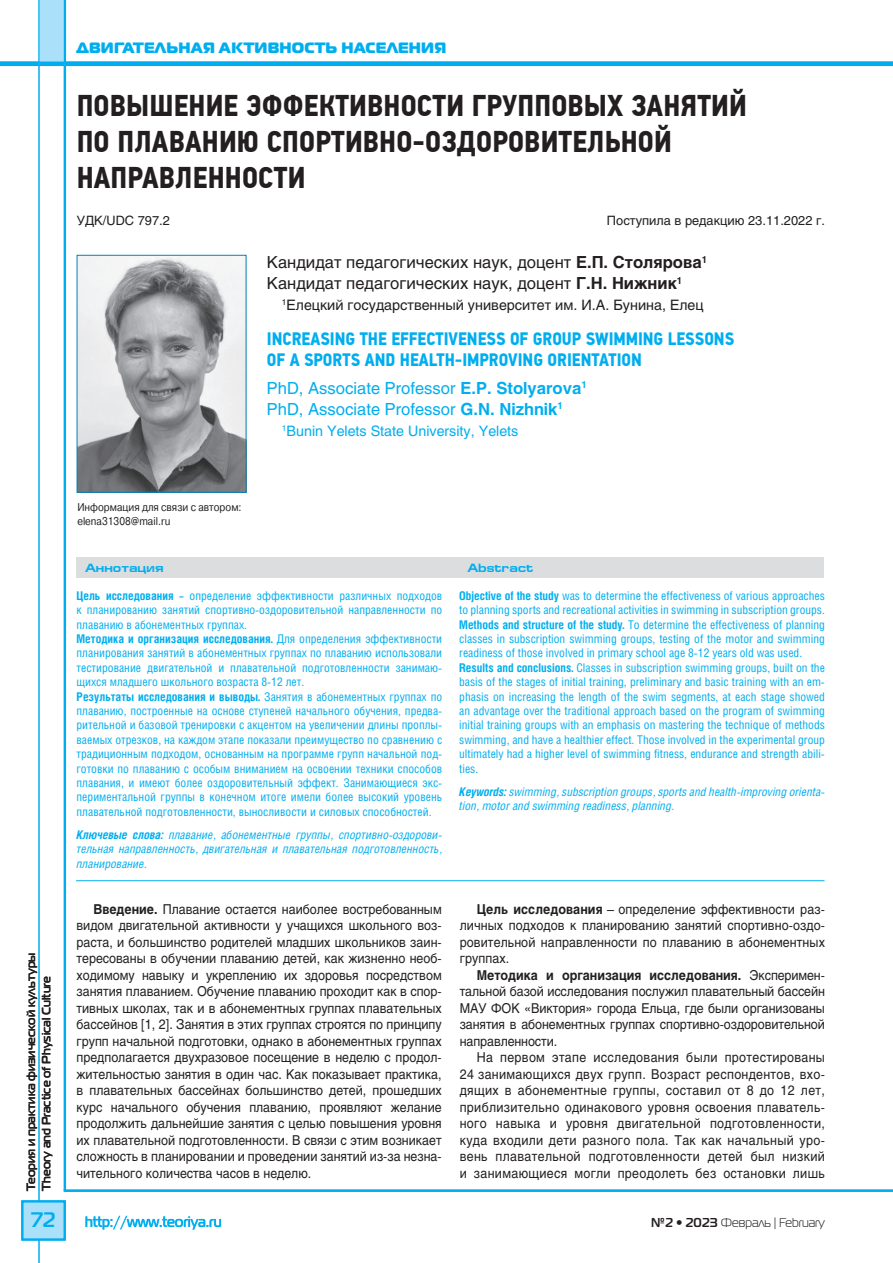
<style>
.page{position:relative;width:893px;height:1263px;background:#fff}
.page>*{position:absolute;margin:0;border:0;box-sizing:border-box;transform-origin:0 0}
.t1{font:700 30px/36px "PF Din Text Cond Pro";letter-spacing:.005em;color:#231f20}
.t2{font:700 21px "Magistral C";color:#00aeef}
.t3{font:700 18px/21.6px "PF Din Text Cond Pro";color:#00aeef}
.t4{font:16.5px/21px "Helios";color:#231f20}
.t5{font:16.5px/21px "Helios";color:#00aeef}
.t6{font:15px "Magistral Black C";letter-spacing:.015em;color:#00aeef}
.t7{font:700 15px "Magistral C";color:#00aeef;scale:.92 1}
.t8{font:14.25px "Helios";color:#231f20}
.t9{font:14.25px "Helios";color:#00aeef}
.t10{font:13.5px/16.5px "Helios";letter-spacing:.005em;color:#231f20;text-align:justify;scale:.92 1}
.t11{font:12.9px "Magistral C";color:#231f20}
.t12{font:12.75px "Helios";color:#231f20}
.t13{font:12px/14.4px "Helios Cond";color:#00aeef}
.t14{font:italic 12px/14.4px "Helios Cond";color:#00aeef;text-align:justify}
.t15{font:700 12px/15.5px "Magistral C";color:#231f20}
.t16{font:700 12px "Europe Ext";color:#00aeef;scale:.92 1}
.t17{font:11.25px/13.5px "Pragmatica C";color:#231f20;scale:.88 1}
.s1{font-weight:700}
</style>
<div class="page">
<div style="left:39px;top:0;width:26px;height:64px;background:#aae0f9"></div>
<hr style="left:0;top:62px;width:893px;height:4px;background:#00aeef">
<hr style="left:64px;top:0;width:2px;height:1191px;background:#00aeef">
<hr style="left:64px;top:1189px;width:829px;height:3px;background:#00aeef">
<hr style="left:39px;top:0;width:1px;height:1263px;background:#00aeef">
<div style="left:21px;top:1200px;width:45px;height:40px;background:#aae0f9;border:2px solid #00aeef"></div>
<hr style="left:76px;top:880px;width:748px;height:1px;background:#00aeef">
<div style="left:77px;top:557px;width:747px;height:21px;background:#dcdddf"></div>
<img style="left:79px;top:257px;width:165px;height:234px">
<div style="left:77px;top:255px;width:169px;height:238px;border:1px solid #0083b6"></div>
<svg style="left:86px;top:1216px;width:135px;height:13px"></svg>
<p class="t6" style="left:77px;top:38px;width:371px">ДВИГАТЕЛЬНАЯ АКТИВНОСТЬ НАСЕЛЕНИЯ</p>
<h1 class="t1" style="left:77px;top:88px;width:672px">ПОВЫШЕНИЕ ЭФФЕКТИВНОСТИ ГРУППОВЫХ ЗАНЯТИЙ<br>ПО ПЛАВАНИЮ СПОРТИВНО-ОЗДОРОВИТЕЛЬНОЙ<br>НАПРАВЛЕННОСТИ</h1>
<p class="t12" style="left:77px;top:213px;width:95px">УДК/UDC 797.2</p>
<p class="t12" style="left:607px;top:213px;width:217px">Поступила в редакцию 23. 11.2022 г.</p>
<h3 class="t4" style="left:267px;top:252px;width:442px">Кандидат педагогических наук, доцент <span class="s1">Е.П. Столярова</span><sup>1<br></sup>Кандидат педагогических наук, доцент <span class="s1">Г.Н. Нижник</span><sup>1</sup></h3>
<p class="t8" style="left:282px;top:296px;width:423px"><sup>1</sup>Елецкий государственный университет им. И.А. Бунина, Елец</p>
<h3 class="t3" style="left:267px;top:328px;width:469px">INCREASING THE EFFECTIVENESS OF GROUP SWIMMING LESSONS<br>OF A SPORTS AND HEALTH-IMPROVING ORIENTATION</h3>
<h3 class="t5" style="left:267px;top:377px;width:321px">PhD, Associate Professor <span class="s1">E.P. Stolyarova</span><sup>1<br></sup>PhD, Associate Professor <span class="s1">G.N. Nizhnik</span><sup>1</sup></h3>
<p class="t9" style="left:282px;top:422px;width:238px"><sup>1</sup>Bunin Yelets State University, Yelets</p>
<p class="t17" style="left:77px;top:501px;width:188px">Информация для связи с автором: elena31308@mail.ru</p>
<p class="t16" style="left:85px;top:561px;width:87px">Аннотация</p>
<p class="t16" style="left:467px;top:561px;width:73px">Abstract</p>
<p class="t15" style="left:23px;top:1191px;width:239px;rotate:-90deg">Теория и практика физической культуры<br>Theory and Practice of Physical Culture</p>
<p class="t13" style="left:77px;top:588px;width:367px"><span class="s1">Цель исследования –</span> определение эффективности различных подходов к планированию занятий спортивно-оздоровительной направленности по плаванию в абонементных группах.<br><span class="s1">Методика и организация исследования.</span> Для определения эффективности планирования занятий в абонементных группах по плаванию использовали тестирование двигательной и плавательной подготовленности занимаю&shy;щихся младшего школьного возраста 8-12 лет.<br><span class="s1">Результаты исследования и выводы.</span> Занятия в абонементных группах по плаванию, построенные на основе ступеней начального обучения, предва&shy;рительной и базовой тренировки с акцентом на увеличении длины проплы&shy;ваемых отрезков, на каждом этапе показали преимущество по сравнению с традиционным подходом, основанным на программе групп начальной под&shy;готовки по плаванию с особым вниманием на освоении техники способов плавания, и имеют более оздоровительный эффект. Занимающиеся экс&shy;периментальной группы в конечном итоге имели более высокий уровень плавательной подготовленности, выносливости и силовых способностей.</p>
<p class="t14" style="left:77px;top:827px;width:367px"><span class="s1">Ключевые слова:</span> плавание, абонементные группы, спортивно-оздорови&shy;тельная направленность, двигательная и плавательная подготовленность, планирование.</p>
<p class="t13" style="left:459px;top:588px;width:367px"><span class="s1">Objective of the study</span> was to determine the effectiveness of various approaches to planning sports and recreational activities in swimming in subscription groups.<br><span class="s1">Methods and structure of the study.</span> To determine the effectiveness of planning classes in subscription swimming groups, testing of the motor and swimming readiness of those involved in primary school age 8-12 years old was used.<br><span class="s1">Results and conclusions.</span> Classes in subscription swimming groups, built on the basis of the stages of initial training, preliminary and basic training with an em&shy;phasis on increasing the length of the swim segments, at each stage showed an advantage over the traditional approach based on the program of swimming initial training groups with an emphasis on mastering the technique of methods swimming, and have a healthier effect. Those involved in the experimental group ultimately had a higher level of swimming fitness, endurance and strength abili&shy;ties.</p>
<p class="t14" style="left:459px;top:784px;width:367px"><span class="s1">Keywords:</span> swimming, subscription groups, sports and health-improving orienta&shy;tion, motor and swimming readiness, planning.</p>
<p class="t10" style="left:77px;top:900px;width:398px;text-indent:17px"><span class="s1">Введение.</span> Плавание остается наиболее востребованным видом двигательной активности у учащихся школьного воз&shy;раста, и большинство родителей младших школьников заин&shy;тересованы в обучении плаванию детей, как жизненно необ&shy;ходимому навыку и укреплению их здоровья посредством занятия плаванием. Обучение плаванию проходит как в спор&shy;тивных школах, так и в абонементных группах плавательных бассейнов [1, 2]. Занятия в этих группах строятся по принципу групп начальной подготовки, однако в абонементных группах предполагается двухразовое посещение в неделю с продол&shy;жительностью занятия в один час. Как показывает практика, в плавательных бассейнах большинство детей, прошедших курс начального обучения плаванию, проявляют желание продолжить дальнейшие занятия с целью повышения уровня их плавательной подготовленности. В связи с этим возникает сложность в планировании и проведении занятий из-за незна&shy;чительного количества часов в неделю.</p>
<p class="t10" style="left:460px;top:900px;width:398px;text-indent:17px"><span class="s1">Цель исследования</span> – определение эффективности раз&shy;личных подходов к планированию занятий спортивно-оздо&shy;ровительной направленности по плаванию в абонементных группах.</p>
<p class="t10" style="left:460px;top:966px;width:398px;text-indent:17px"><span class="s1">Методика и организация исследования.</span> Эксперимен&shy;тальной базой исследования послужил плавательный бассейн МАУ ФОК «Виктория» города Ельца, где были организованы занятия в абонементных группах спортивно-оздоровительной направленности.</p>
<p class="t10" style="left:460px;top:1049px;width:398px;text-indent:17px">На первом этапе исследования были протестированы 24 занимающихся двух групп. Возраст респондентов, вхо&shy;дящих в абонементные группы, составил от 8 до 12 лет, приблизительно одинакового уровня освоения плаватель&shy;ного навыка и уровня двигательной подготовленности, куда входили дети разного пола. Так как начальный уро&shy;вень плавательной подготовленности детей был низкий и занимающиеся могли преодолеть без остановки лишь</p>
<h2 class="t2" style="left:31px;top:1207px;width:26px">72</h2>
<p class="t11" style="left:651px;top:1215px;width:175px"><span class="s1">№2 • 2023</span> Февраль | February</p>
<p class="t7" style="left:85px;top:1212px;width:150px">http://www.teoriya.ru</p>
</div>
